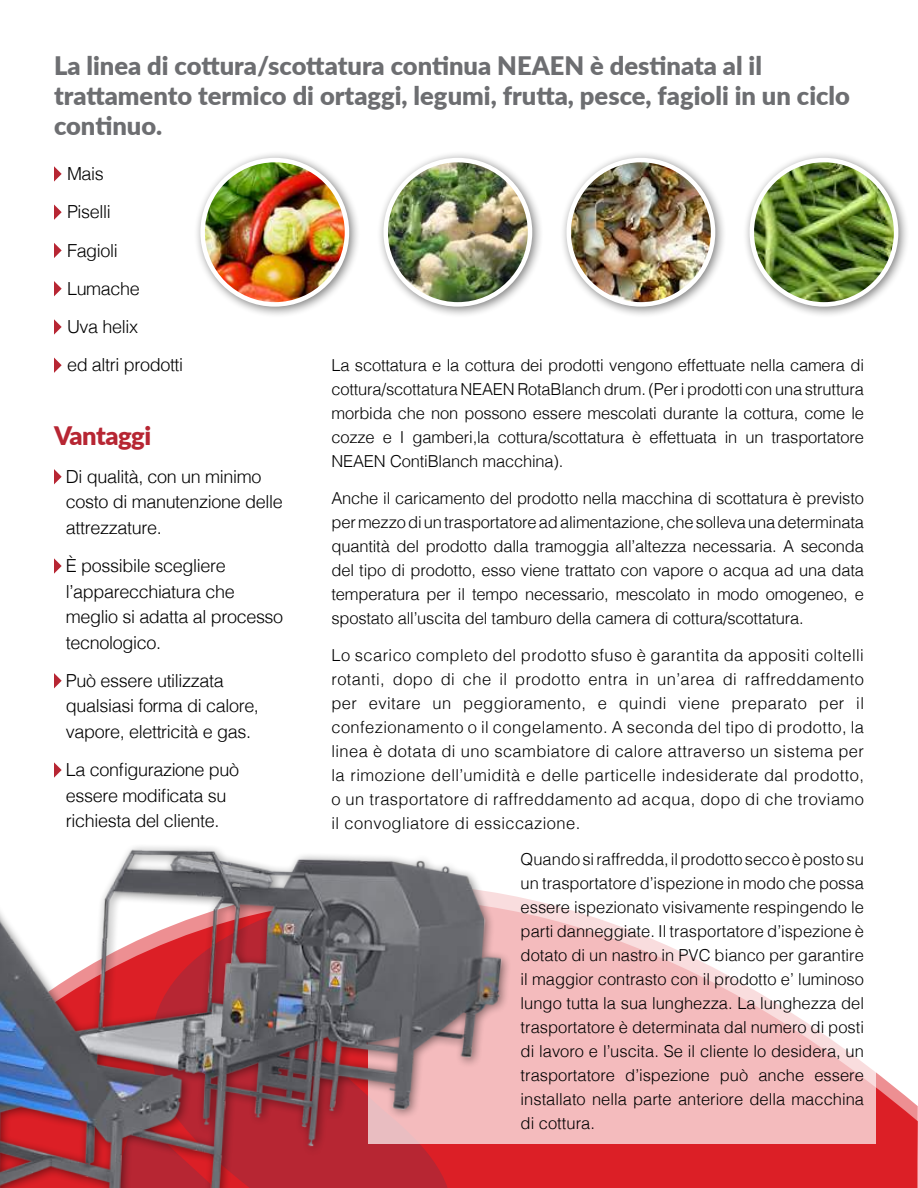
<style>
.page{position:relative;width:918px;height:1188px;background:#fff}
.page>*{position:absolute;margin:0;border:0;box-sizing:border-box;transform-origin:0 0}
.t1{font:900 25.5px/30px "Lato";color:#6d6e71}
.t2{font:900 25.5px "Lato";letter-spacing:-.02em;color:#b72633}
.t3{font:300 18px/25.5px "Helvetica";letter-spacing:-.02em;color:#000}
.t4{font:300 16.5px/24px "Helvetica";letter-spacing:-.005em;color:#000;text-align:justify}
</style>
<div class="page">
<svg style="left:54px;top:688px;width:864px;height:500px"></svg>
<svg style="left:368px;top:688px;width:508px;height:456px"></svg>
<div style="left:193px;top:151px;width:167px;height:168px;background:#000;opacity:.5"></div>
<img style="left:203px;top:160px;width:144px;height:144px;border-radius:72px">
<div style="left:200px;top:158px;width:149px;height:149px;border:4px solid #fff;border-radius:50%"></div>
<div style="left:376px;top:151px;width:168px;height:168px;background:#000;opacity:.5"></div>
<img style="left:386px;top:160px;width:144px;height:144px;border-radius:72px">
<div style="left:383px;top:158px;width:149px;height:149px;border:4px solid #fff;border-radius:50%"></div>
<div style="left:559px;top:151px;width:168px;height:168px;background:#000;opacity:.5"></div>
<img style="left:569px;top:160px;width:144px;height:144px;border-radius:72px">
<div style="left:567px;top:158px;width:148px;height:149px;border:4px solid #fff;border-radius:50%"></div>
<div style="left:742px;top:151px;width:168px;height:168px;background:#000;opacity:.5"></div>
<img style="left:752px;top:160px;width:144px;height:144px;border-radius:72px">
<div style="left:750px;top:158px;width:148px;height:149px;border:4px solid #fff;border-radius:50%"></div>
<img style="left:0;top:776px;width:552px;height:412px">
<svg style="left:54px;top:469px;width:8px;height:15px"></svg>
<svg style="left:54px;top:558px;width:8px;height:16px"></svg>
<svg style="left:54px;top:673px;width:8px;height:15px"></svg>
<svg style="left:54px;top:762px;width:8px;height:16px"></svg>
<svg style="left:54px;top:166px;width:8px;height:16px"></svg>
<svg style="left:54px;top:205px;width:8px;height:15px"></svg>
<svg style="left:54px;top:243px;width:8px;height:15px"></svg>
<svg style="left:54px;top:281px;width:8px;height:15px"></svg>
<svg style="left:54px;top:319px;width:8px;height:16px"></svg>
<svg style="left:54px;top:358px;width:8px;height:15px"></svg>
<h1 class="t1" style="left:54px;top:49px;width:798px">La linea di cottura/scottatura continua NEAEN è destinata al il trattamento termico di ortaggi, legumi, frutta, pesce, fagioli in un ciclo continuo.</h1>
<p class="t3" style="left:67px;top:153px;width:118px;line-height:38.2px">Mais<br>Piselli<br>Fagioli<br>Lumache<br>Uva helix<br>ed altri prodotti</p>
<h1 class="t2" style="left:54px;top:416px;width:99px">Vantaggi</h1>
<p class="t3" style="left:66px;top:463px;width:218px">Di qualità, con un minimo costo di manutenzione delle attrezzature.</p>
<p class="t3" style="left:66px;top:552px;width:219px">È possibile scegliere l’apparecchiatura che meglio si adatta al processo tecnologico.</p>
<p class="t3" style="left:66px;top:667px;width:195px">Può essere utilizzata qualsiasi forma di calore, vapore, elettricità e gas.</p>
<p class="t3" style="left:66px;top:756px;width:175px">La configurazione può essere modificata su richiesta del cliente.</p>
<p class="t4" style="left:331px;top:352px;width:534px">La scottatura e la cottura dei prodotti vengono effettuate nella camera di cottura/scottatura NEAEN RotaBlanch drum. (Per i prodotti con una struttura morbida che non possono essere mescolati durante la cottura, come le cozze e I gamberi,la cottura/scottatura è effettuata in un trasportatore NEAEN ContiBlanch macchina).</p>
<p class="t4" style="left:331px;top:485px;width:534px">Anche il caricamento del prodotto nella macchina di scottatura è previsto per mezzo di un trasportatore ad alimentazione, che solleva una determinata quantità del prodotto dalla tramoggia all’altezza necessaria. A seconda del tipo di prodotto, esso viene trattato con vapore o acqua ad una data temperatura per il tempo necessario, mescolato in modo omogeneo, e spostato all’uscita del tamburo della camera di cottura/scottatura.</p>
<p class="t4" style="left:331px;top:642px;width:534px">Lo scarico completo del prodotto sfuso è garantita da appositi coltelli rotanti, dopo di che il prodotto entra in un’area di raffreddamento per evitare un peggioramento, e quindi viene preparato per il confezionamento o il congelamento. A seconda del tipo di prodotto, la linea è dotata di uno scambiatore di calore attraverso un sistema per la rimozione dell’umidità e delle particelle indesiderate dal prodotto, o un trasportatore di raffreddamento ad acqua, dopo di che troviamo il convogliatore di essiccazione.</p>
<p class="t4" style="left:521px;top:846px;width:345px">Quando si raffredda, il prodotto secco è posto su un trasportatore d’ispezione in modo che possa essere ispezionato visivamente respingendo le parti danneggiate. Il trasportatore d’ispezione è dotato di un nastro in PVC bianco per garantire il maggior contrasto con il prodotto e’ luminoso lungo tutta la sua lunghezza. La lunghezza del trasportatore è determinata dal numero di posti di lavoro e l’uscita. Se il cliente lo desidera, un trasportatore d’ispezione può anche essere installato nella parte anteriore della macchina di cottura.</p>
</div>
